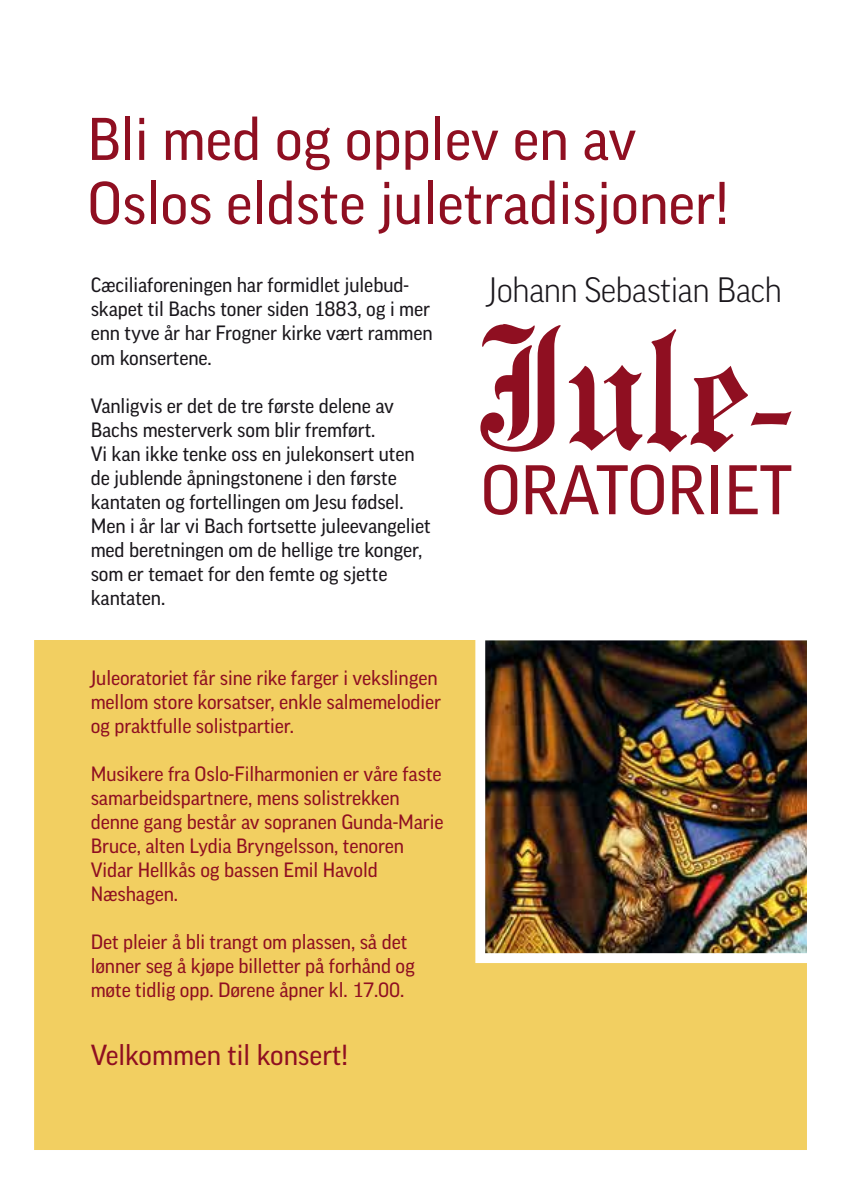
<style>
.page{position:relative;width:842px;height:1191px;background:#fff}
.page>*{position:absolute;margin:0;border:0;box-sizing:border-box;transform-origin:0 0}
.t1{font:170.6px "Engravers Old English";color:#8f0f21}
.t2{font:67.6px "Good";letter-spacing:-.01em;color:#8f0f21}
.t3{font:58px/64px "Good";color:#8f0f21}
.t4{font:300 34px "Good";letter-spacing:-.02em;color:#1a171c}
.t5{font:28px "Good";color:#8f0f21}
.t6{font:20px/24px "Good";letter-spacing:-.005em;color:#1a171c}
.t7{font:20px/24px "Good";letter-spacing:-.005em;color:#8f0f21}
</style>
<div class="page">
<img style="left:34px;top:640px;width:773px;height:510px">
<h3 class="t3" style="left:87px;top:107px;width:643px">Bli med og opplev en av<br>Oslos eldste juletradisjoner!</h3>
<p class="t6" style="left:91px;top:273px;width:343px">Cæciliaforeningen har formidlet julebud&shy;skapet til Bachs toner siden 1883, og i mer enn tyve år har Frogner kirke vært rammen om konsertene.</p>
<p class="t6" style="left:91px;top:393px;width:342px">Vanligvis er det de tre første delene av Bachs mesterverk som blir fremført.<br>Vi kan ikke tenke oss en julekonsert uten de jublende åpningstonene i den første kantaten og fortellingen om Jesu fødsel.<br>Men i år lar vi Bach fortsette juleevangeliet med beretningen om de hellige tre konger, som er temaet for den femte og sjette kantaten.</p>
<p class="t7" style="left:91px;top:665px;width:352px">Juleoratoriet får sine rike farger i vekslingen mellom store korsatser, enkle salmemelodier og praktfulle solistpartier.</p>
<p class="t7" style="left:91px;top:761px;width:354px">Musikere fra Oslo-Filharmonien er våre faste samarbeidspartnere, mens solistrekken denne gang består av sopranen Gunda-Marie Bruce, alten Lydia Bryngelsson, tenoren Vidar Hellkås og bassen Emil Havold Næshagen.</p>
<p class="t7" style="left:91px;top:929px;width:326px">Det pleier å bli trangt om plassen, så det lønner seg å kjøpe billetter på forhånd og møte tidlig opp. Dørene åpner kl. 17.00.</p>
<h3 class="t5" style="left:91px;top:1039px;width:259px">Velkommen til konsert!</h3>
<h3 class="t4" style="left:488px;top:271px;width:295px">Johann Sebastian Bach</h3>
<h1 class="t1" style="left:474px;top:287px;width:323px">Jule-</h1>
<h2 class="t2" style="left:480px;top:452px;width:313px">ORATORIET</h2>
</div>
